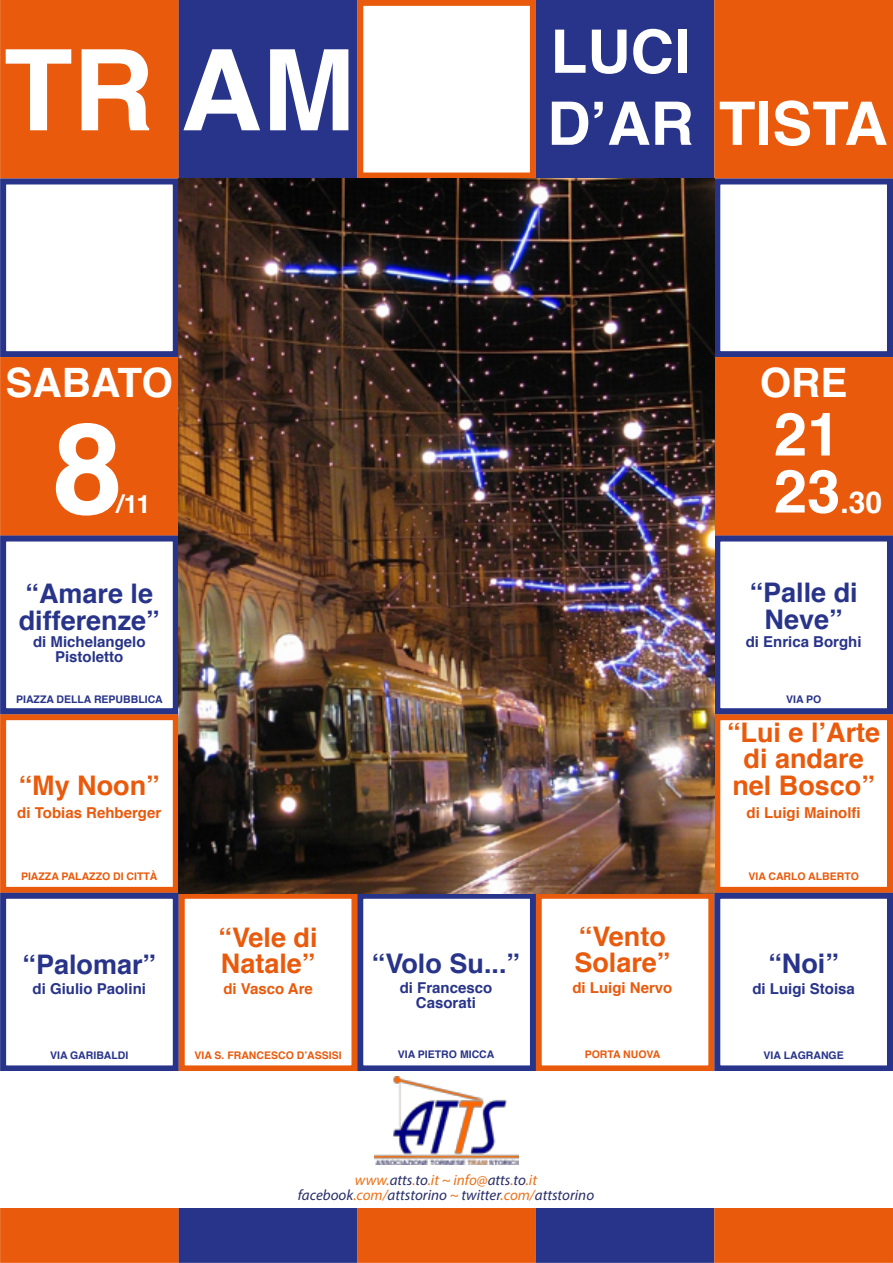
<style>
.page{position:relative;width:893px;height:1263px;background:#fff}
.page>*{position:absolute;margin:0;border:0;box-sizing:border-box;transform-origin:0 0}
.t1{font:700 126.75px "Helvetica";color:#fff}
.t2{font:700 112.5px "Helvetica";color:#fff}
.t3{font:700 60px/72px "Helvetica";color:#fff}
.t4{font:700 40.5px "Helvetica";color:#fff}
.t5{font:700 30px "Helvetica";color:#fff}
.t6{font:700 27px/26.4px "Helvetica";color:#e95a0c}
.t7{font:700 27px/26.4px "Helvetica";color:#28348a}
.t8{font:700 25.35px "Helvetica";color:#fff}
.t9{font:700 15px/15px "Helvetica";color:#28348a;text-align:center}
.t10{font:italic 15px/15px "Myriad Pro";color:#282e68;text-align:center}
.t11{font:700 15px "Helvetica";color:#e95a0c}
.t12{font:700 10.5px "Helvetica";color:#e95a0c}
.t13{font:700 10.5px "Helvetica";color:#28348a}
.s1{font-size:60px}
.s2{color:#ed7117}
</style>
<div class="page">
<div style="left:539px;top:3px;width:172px;height:173px;background:#28348a"></div>
<div style="left:536px;top:0;width:178px;height:179px;border:6px solid #28348a"></div>
<div style="left:717px;top:3px;width:173px;height:173px;background:#e95a0c"></div>
<div style="left:714px;top:0;width:179px;height:179px;border:6px solid #e95a0c"></div>
<div style="left:3px;top:3px;width:173px;height:173px;background:#e95a0c"></div>
<div style="left:0;top:0;width:179px;height:179px;border:6px solid #e95a0c"></div>
<div style="left:182px;top:3px;width:172px;height:173px;background:#28348a"></div>
<div style="left:179px;top:0;width:178px;height:179px;border:6px solid #28348a"></div>
<div style="left:357px;top:0;width:179px;height:179px;border:6px solid #e95a0c"></div>
<div style="left:714px;top:178px;width:179px;height:179px;border:6px solid #28348a"></div>
<div style="left:0;top:178px;width:179px;height:179px;border:6px solid #28348a"></div>
<div style="left:717px;top:360px;width:173px;height:173px;background:#e95a0c"></div>
<div style="left:714px;top:357px;width:179px;height:179px;border:6px solid #e95a0c"></div>
<div style="left:3px;top:360px;width:173px;height:173px;background:#e95a0c"></div>
<div style="left:0;top:357px;width:179px;height:179px;border:6px solid #e95a0c"></div>
<div style="left:714px;top:714px;width:179px;height:179px;border:6px solid #e95a0c"></div>
<div style="left:0;top:714px;width:179px;height:179px;border:6px solid #e95a0c"></div>
<div style="left:539px;top:1210px;width:172px;height:50px;background:#28348a"></div>
<div style="left:536px;top:1207px;width:178px;height:56px;border:6px solid #28348a"></div>
<div style="left:717px;top:1210px;width:173px;height:50px;background:#e95a0c"></div>
<div style="left:714px;top:1207px;width:179px;height:56px;border:6px solid #e95a0c"></div>
<div style="left:3px;top:1210px;width:173px;height:50px;background:#e95a0c"></div>
<div style="left:0;top:1207px;width:179px;height:56px;border:6px solid #e95a0c"></div>
<div style="left:182px;top:1210px;width:172px;height:50px;background:#28348a"></div>
<div style="left:179px;top:1207px;width:178px;height:56px;border:6px solid #28348a"></div>
<div style="left:360px;top:1210px;width:173px;height:50px;background:#e95a0c"></div>
<div style="left:357px;top:1207px;width:179px;height:56px;border:6px solid #e95a0c"></div>
<div style="left:714px;top:535px;width:179px;height:179px;border:6px solid #28348a"></div>
<div style="left:0;top:535px;width:179px;height:179px;border:6px solid #28348a"></div>
<div style="left:536px;top:893px;width:178px;height:178px;border:6px solid #e95a0c"></div>
<div style="left:714px;top:893px;width:179px;height:178px;border:6px solid #28348a"></div>
<div style="left:0;top:893px;width:179px;height:178px;border:6px solid #28348a"></div>
<div style="left:179px;top:893px;width:178px;height:178px;border:6px solid #e95a0c"></div>
<div style="left:357px;top:893px;width:179px;height:178px;border:6px solid #28348a"></div>
<div style="left:0;top:1071px;width:893px;height:137px;background:#fff"></div>
<img style="left:374px;top:1076px;width:145px;height:88px">
<img style="left:179px;top:179px;width:535px;height:714px">
<h2 class="t2" style="left:4px;top:0;width:353px">TR AM</h2>
<h3 class="t3" style="left:547px;top:16px;width:342px">LUCI<br>D’AR TISTA</h3>
<h3 class="t4" style="left:6px;top:350px;width:169px">SABATO</h3>
<h3 class="t4" style="left:760px;top:350px;width:89px">ORE</h3>
<h1 class="t1" style="left:52px;top:366px;width:72px">8</h1>
<h3 class="t8" style="left:117px;top:484px;width:35px">/11</h3>
<h3 class="t3" style="left:774px;top:399px;width:68px">21</h3>
<h3 class="t5" style="left:774px;top:478px;width:110px"><span class="s1">23</span>.30</h3>
<h3 class="t7" style="left:19px;top:581px;width:143px">“Amare le differenze”</h3>
<h3 class="t7" style="left:750px;top:580px;width:110px;text-align:center">“Palle di<br>Neve”</h3>
<p class="t9" style="left:33px;top:634px;width:114px">di Michelangelo<br>Pistoletto</p>
<p class="t9" style="left:746px;top:634px;width:117px">di Enrica Borghi</p>
<p class="t13" style="left:16px;top:691px;width:148px">PIAZZA DELLA REPUBBLICA</p>
<p class="t13" style="left:786px;top:691px;width:37px">VIA PO</p>
<h3 class="t6" style="left:19px;top:773px;width:142px">“My Noon”</h3>
<h3 class="t6" style="left:727px;top:720px;width:155px;text-align:center">“Lui e l’Arte di andare nel Bosco”</h3>
<p class="t11" style="left:17px;top:801px;width:145px">di Tobias Rehberger</p>
<p class="t11" style="left:747px;top:801px;width:116px">di Luigi Mainolfi</p>
<p class="t12" style="left:21px;top:868px;width:138px">PIAZZA PALAZZO DI CITTÀ</p>
<p class="t12" style="left:748px;top:868px;width:112px">VIA CARLO ALBERTO</p>
<h3 class="t7" style="left:23px;top:951px;width:135px">“Palomar”</h3>
<h3 class="t6" style="left:219px;top:924px;width:101px">“Vele di<br>Natale”</h3>
<h3 class="t7" style="left:372px;top:950px;width:150px">“Volo Su...”</h3>
<h3 class="t6" style="left:574px;top:923px;width:98px">“Vento<br>Solare”</h3>
<h3 class="t7" style="left:768px;top:951px;width:72px">“Noi”</h3>
<p class="t9" style="left:33px;top:981px;width:115px">di Giulio Paolini</p>
<p class="t11" style="left:223px;top:977px;width:91px">di Vasco Are</p>
<p class="t9" style="left:400px;top:980px;width:94px">di Francesco<br>Casorati</p>
<p class="t11" style="left:572px;top:976px;width:102px">di Luigi Nervo</p>
<p class="t9" style="left:752px;top:981px;width:104px">di Luigi Stoisa</p>
<p class="t13" style="left:50px;top:1047px;width:80px">VIA GARIBALDI</p>
<p class="t12" style="left:194px;top:1047px;width:149px">VIA S. FRANCESCO D’ASSISI</p>
<p class="t13" style="left:398px;top:1046px;width:98px">VIA PIETRO MICCA</p>
<p class="t12" style="left:585px;top:1046px;width:77px">PORTA NUOVA</p>
<p class="t13" style="left:764px;top:1046px;width:82px">VIA LAGRANGE</p>
<p class="t10" style="left:298px;top:1172px;width:298px"><span class="s2">www.</span>atts<span class="s2">.</span>to<span class="s2">.it ~ info@</span>atts<span class="s2">.</span>to<span class="s2">.it </span>facebook<span class="s2">.com/</span>attstorino <span class="s2">~</span> twitter<span class="s2">.com/</span>attstorino</p>
</div>
